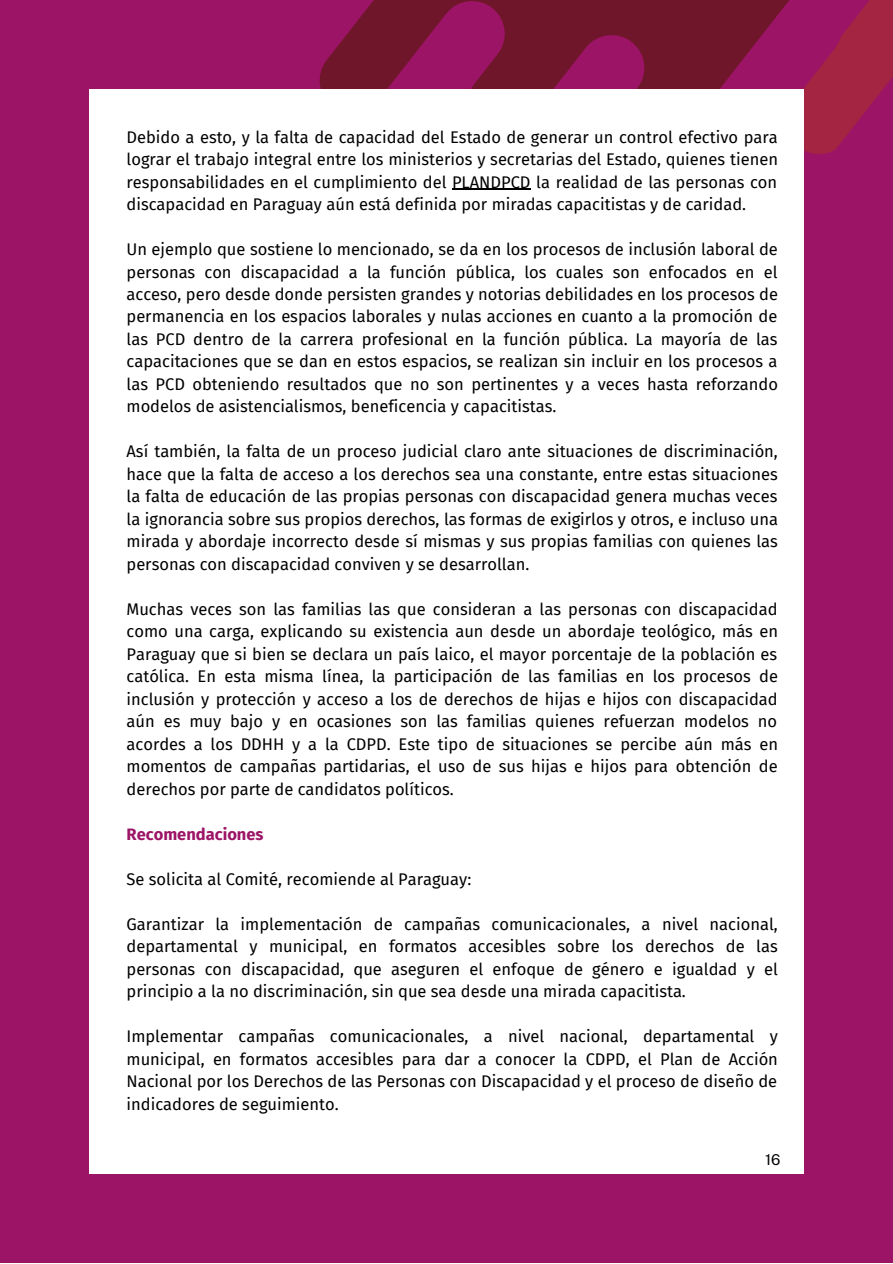
<style>
.page{position:relative;width:893px;height:1264px;background:#fff}
.page>*{position:absolute;margin:0;border:0;box-sizing:border-box;transform-origin:0 0}
.t1{font:16.5px/22.5px "Fira Sans";color:#000;text-align:justify}
.t2{font:700 16.5px "Fira Sans";color:#9c1466}
.t3{font:15px "Public Sans";color:#000}
</style>
<div class="page">
<div style="left:0;top:0;width:892px;height:1262px;background:#9c1466"></div>
<svg style="left:319px;top:28px;width:33px;height:61px;fill:#70162a"></svg>
<svg style="left:361px;top:0;width:531px;height:768px"></svg>
<div style="left:89px;top:89px;width:714px;height:1084px;background:#fff"></div>
<hr style="left:452px;top:189px;width:78px;height:1px;background:#000">
<p class="t1" style="left:126px;top:126px;width:653px">Debido a esto, y la falta de capacidad del Estado de generar un control efectivo para lograr el trabajo integral entre los ministerios y secretarias del Estado, quienes tienen responsabilidades en el cumplimiento del PLANDPCD la realidad de las personas con discapacidad en Paraguay aún está definida por miradas capacitistas y de caridad.</p>
<p class="t1" style="left:126px;top:238px;width:653px">Un ejemplo que sostiene lo mencionado, se da en los procesos de inclusión laboral de personas con discapacidad a la función pública, los cuales son enfocados en el acceso, pero desde donde persisten grandes y notorias debilidades en los procesos de permanencia en los espacios laborales y nulas acciones en cuanto a la promoción de las PCD dentro de la carrera profesional en la función pública. La mayoría de las capacitaciones que se dan en estos espacios, se realizan sin incluir en los procesos a las PCD obteniendo resultados que no son pertinentes y a veces hasta reforzando modelos de asistencialismos, beneficencia y capacitistas.</p>
<p class="t1" style="left:126px;top:440px;width:653px">Así también, la falta de un proceso judicial claro ante situaciones de discriminación, hace que la falta de acceso a los derechos sea una constante, entre estas situaciones la falta de educación de las propias personas con discapacidad genera muchas veces la ignorancia sobre sus propios derechos, las formas de exigirlos y otros, e incluso una mirada y abordaje incorrecto desde sí mismas y sus propias familias con quienes las personas con discapacidad conviven y se desarrollan.</p>
<p class="t1" style="left:126px;top:598px;width:653px">Muchas veces son las familias las que consideran a las personas con discapacidad como una carga, explicando su existencia aun desde un abordaje teológico, más en Paraguay que si bien se declara un país laico, el mayor porcentaje de la población es católica. En esta misma línea, la participación de las familias en los procesos de inclusión y protección y acceso a los de derechos de hijas e hijos con discapacidad aún es muy bajo y en ocasiones son las familias quienes refuerzan modelos no acordes a los DDHH y a la CDPD. Este tipo de situaciones se percibe aún más en momentos de campañas partidarias, el uso de sus hijas e hijos para obtención de derechos por parte de candidatos políticos.</p>
<p class="t2" style="left:126px;top:824px;width:138px">Recomendaciones</p>
<p class="t1" style="left:126px;top:868px;width:346px">Se solicita al Comité, recomiende al Paraguay:</p>
<p class="t1" style="left:126px;top:913px;width:653px">Garantizar la implementación de campañas comunicacionales, a nivel nacional, departamental y municipal, en formatos accesibles sobre los derechos de las personas con discapacidad, que aseguren el enfoque de género e igualdad y el principio a la no discriminación, sin que sea desde una mirada capacitista.</p>
<p class="t1" style="left:126px;top:1025px;width:653px">Implementar campañas comunicacionales, a nivel nacional, departamental y municipal, en formatos accesibles para dar a conocer la CDPD, el Plan de Acción Nacional por los Derechos de las Personas con Discapacidad y el proceso de diseño de indicadores de seguimiento.</p>
<p class="t3" style="left:765px;top:1151px;width:17px">16</p>
</div>
